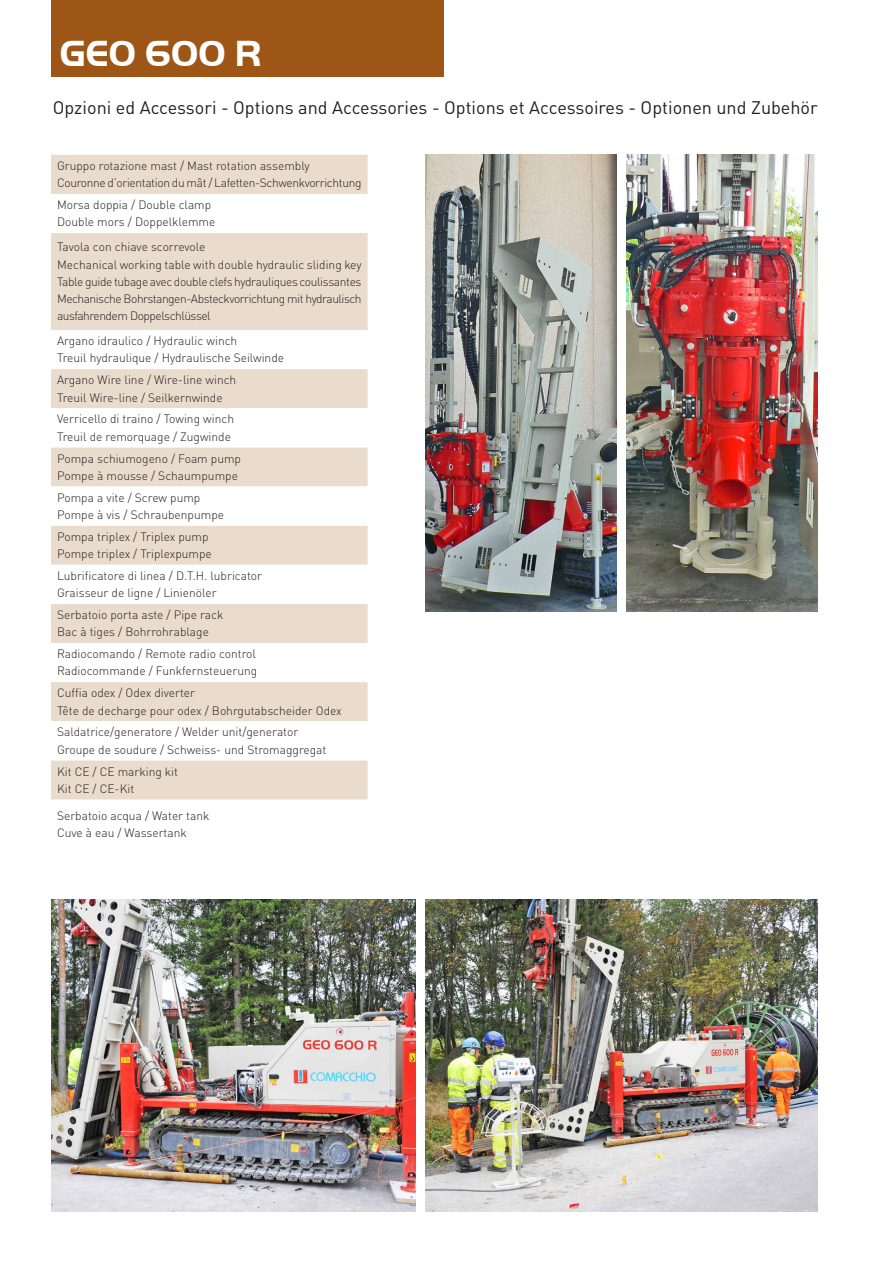
<style>
.page{position:relative;width:893px;height:1263px;background:#fff}
.page>*{position:absolute;margin:0;border:0;box-sizing:border-box;transform-origin:0 0}
.t1{font:700 37.5px "Handel Got D";color:#fff}
.t2{font:18px "DIN Pro";color:#231f20}
.t3{font:300 12px/17.2px "DIN Pro";color:#231f20}
.t4{font:300 12px "DIN Pro";letter-spacing:-.03em;color:#231f20}
.t5{font:300 12px/17.2px "DIN Pro";letter-spacing:-.04em;color:#231f20}
</style>
<div class="page">
<div style="left:51px;top:0;width:392px;height:77px;background:#9e5617"></div>
<img style="left:425px;top:155px;width:192px;height:456px">
<img style="left:626px;top:155px;width:192px;height:456px">
<img style="left:51px;top:899px;width:365px;height:313px">
<img style="left:425px;top:899px;width:392px;height:313px">
<div style="left:51px;top:155px;width:317px;height:644px;background:#e9dccc"></div>
<svg style="left:51px;top:194px;width:317px;height:566px;fill:#e9dccc"></svg>
<p class="t1" style="left:60px;top:32px;width:203px">GEO 600 R</p>
<p class="t2" style="left:53px;top:96px;width:766px">Opzioni ed Accessori - Options and Accessories - Options et Accessoires - Optionen und Zubehör</p>
<p class="t3" style="left:57px;top:156px;width:254px">Gruppo rotazione mast / Mast rotation assembly</p>
<p class="t4" style="left:57px;top:174px;width:306px">Couronne d’orientation du mât / Lafetten-Schwenkvorrichtung</p>
<p class="t3" style="left:57px;top:195px;width:156px">Morsa doppia / Double clamp</p>
<p class="t3" style="left:57px;top:212px;width:160px">Double mors / Doppelklemme</p>
<p class="t3" style="left:57px;top:237px;width:150px">Tavola con chiave scorrevole</p>
<p class="t3" style="left:57px;top:255px;width:306px">Mechanical working table with double hydraulic sliding key</p>
<p class="t4" style="left:57px;top:272px;width:306px">Table guide tubage avec double clefs hydrauliques coulissantes</p>
<p class="t5" style="left:57px;top:289px;width:306px">Mechanische Bohrstangen-Absteckvorrichtung mit hydraulisch ausfahrendem Doppelschlüssel</p>
<p class="t3" style="left:57px;top:331px;width:182px">Argano idraulico / Hydraulic winch</p>
<p class="t3" style="left:57px;top:348px;width:229px">Treuil hydraulique / Hydraulische Seilwinde</p>
<p class="t3" style="left:57px;top:370px;width:181px">Argano Wire line / Wire-line winch</p>
<p class="t3" style="left:57px;top:388px;width:167px">Treuil Wire-line / Seilkernwinde</p>
<p class="t3" style="left:57px;top:409px;width:179px">Verricello di traino / Towing winch</p>
<p class="t3" style="left:57px;top:427px;width:176px">Treuil de remorquage / Zugwinde</p>
<p class="t3" style="left:57px;top:449px;width:186px">Pompa schiumogeno / Foam pump</p>
<p class="t3" style="left:57px;top:466px;width:182px">Pompe à mousse / Schaumpumpe</p>
<p class="t3" style="left:57px;top:488px;width:145px">Pompa a vite / Screw pump</p>
<p class="t3" style="left:57px;top:505px;width:169px">Pompe à vis / Schraubenpumpe</p>
<p class="t3" style="left:57px;top:527px;width:153px">Pompa triplex / Triplex pump</p>
<p class="t3" style="left:57px;top:544px;width:156px">Pompe triplex / Triplexpumpe</p>
<p class="t3" style="left:57px;top:566px;width:207px">Lubrificatore di linea / D.T.H. lubricator</p>
<p class="t3" style="left:57px;top:583px;width:161px">Graisseur de ligne / Linienöler</p>
<p class="t3" style="left:57px;top:605px;width:168px">Serbatoio porta aste / Pipe rack</p>
<p class="t3" style="left:57px;top:622px;width:153px">Bac à tiges / Bohrrohrablage</p>
<p class="t3" style="left:57px;top:644px;width:200px">Radiocomando / Remote radio control</p>
<p class="t3" style="left:57px;top:661px;width:202px">Radiocommande / Funkfernsteuerung</p>
<p class="t3" style="left:57px;top:683px;width:140px">Cuffia odex / Odex diverter</p>
<p class="t3" style="left:57px;top:700px;width:286px">Tête de decharge pour odex / Bohrgutabscheider Odex</p>
<p class="t3" style="left:57px;top:722px;width:271px">Saldatrice/generatore / Welder unit/generator<br>Groupe de soudure / Schweiss- und Stromaggregat</p>
<p class="t3" style="left:57px;top:761px;width:123px">Kit CE / CE marking kit</p>
<p class="t3" style="left:57px;top:779px;width:79px">Kit CE / CE-Kit</p>
<p class="t3" style="left:57px;top:806px;width:154px">Serbatoio acqua / Water tank</p>
<p class="t3" style="left:57px;top:823px;width:131px">Cuve à eau / Wassertank</p>
</div>
